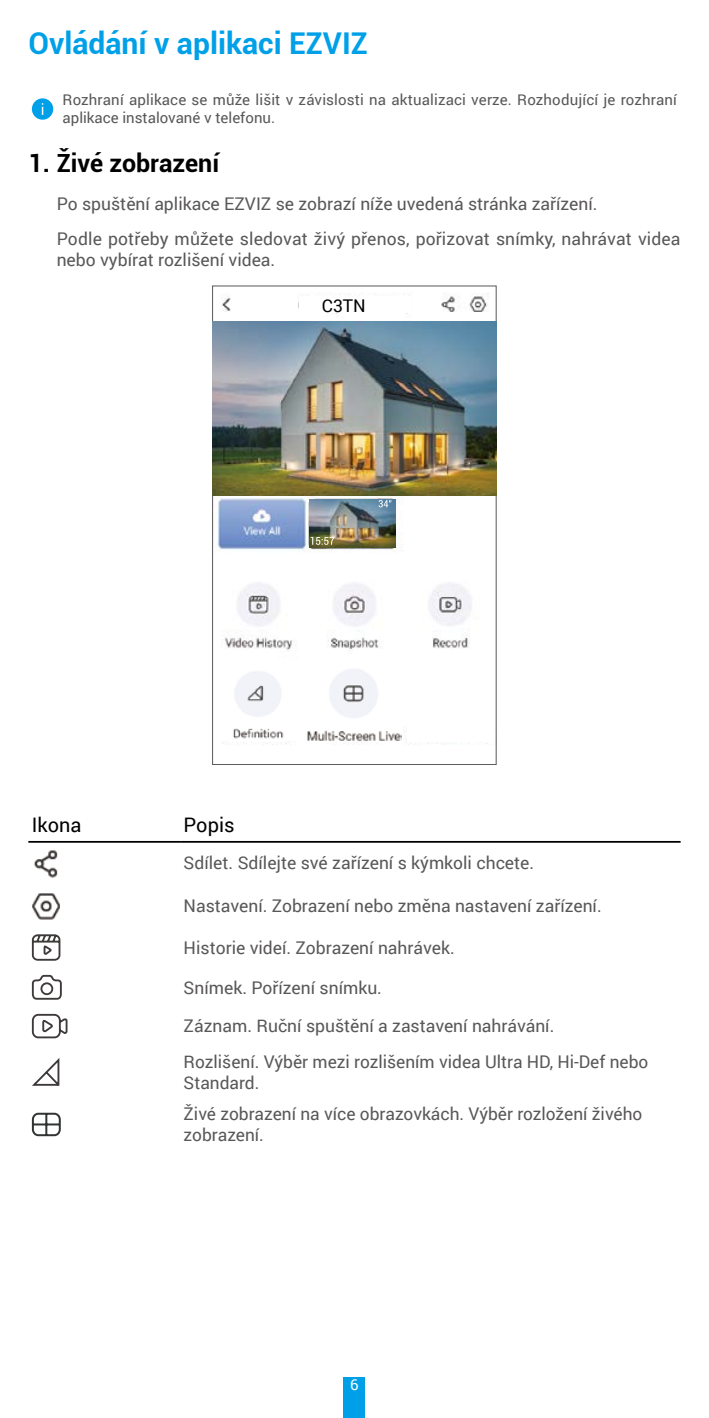
<style>
.page{position:relative;width:709px;height:1418px;background:#fff}
.page>*{position:absolute;margin:0;border:0;box-sizing:border-box;transform-origin:0 0}
.t1{font:700 30px "Roboto";color:#00a0e9}
.t2{font:700 25px "Roboto";color:#000}
.t3{font:20px "Roboto";color:#000}
.t4{font:17.5px/35.2px "Roboto";color:#595757}
.t5{font:17.5px "Roboto";color:#000}
.t6{font:15px/18px "Roboto";letter-spacing:.01em;color:#595757}
.t7{font:15px "Roboto";color:#fff}
</style>
<div class="page">
<div style="left:344px;top:1376px;width:21px;height:41px;background:#00a0e9"></div>
<svg style="left:32px;top:98px;width:21px;height:22px"></svg>
<img style="left:214px;top:293px;width:280px;height:452px">
<div style="left:299px;top:296px;width:113px;height:17px;background:#fff"></div>
<img style="left:213px;top:321px;width:283px;height:174px">
<img style="left:309px;top:499px;width:86px;height:48px">
<svg style="left:311px;top:537px;width:23px;height:8px"></svg>
<svg style="left:378px;top:500px;width:13px;height:7px"></svg>
<img style="left:305px;top:664px;width:97px;height:77px">
<img style="left:408px;top:664px;width:86px;height:77px">
<img style="left:221px;top:664px;width:81px;height:76px">
<img style="left:229px;top:667px;width:56px;height:74px">
<hr style="left:28px;top:841px;width:152px;height:1px;background:#000">
<hr style="left:180px;top:841px;width:500px;height:1px;background:#000">
<img style="left:34px;top:850px;width:24px;height:27px">
<img style="left:32px;top:893px;width:28px;height:27px">
<svg style="left:31px;top:934px;width:31px;height:66px"></svg>
<svg style="left:31px;top:1013px;width:37px;height:26px"></svg>
<svg style="left:32px;top:1058px;width:28px;height:28px"></svg>
<svg style="left:31px;top:1112px;width:30px;height:25px"></svg>
<h1 class="t1" style="left:28px;top:22px;width:341px">Ovládání v aplikaci EZVIZ</h1>
<p class="t6" style="left:63px;top:90px;width:616px">Rozhraní aplikace se může lišit v závislosti na aktualizaci verze. Rozhodující je rozhraní aplikace instalované v telefonu.</p>
<h2 class="t2" style="left:28px;top:145px;width:192px">1. Živé zobrazení</h2>
<p class="t4" style="left:57px;top:185px;width:625px">Po spuštění aplikace EZVIZ se zobrazí níže uvedená stránka zařízení.<br>Podle potřeby můžete sledovat živý přenos, pořizovat snímky, nahrávat videa</p>
<p class="t4" style="left:57px;top:241px;width:220px">nebo vybírat rozlišení videa.</p>
<p class="t5" style="left:322px;top:293px;width:45px">C3TN</p>
<p class="t3" style="left:32px;top:810px;width:51px">Ikona</p>
<p class="t3" style="left:184px;top:810px;width:52px">Popis</p>
<p class="t4" style="left:184px;top:844px;width:352px">Sdílet. Sdílejte své zařízení s kýmkoli chcete.</p>
<p class="t4" style="left:184px;top:887px;width:419px">Nastavení. Zobrazení nebo změna nastavení zařízení.</p>
<p class="t4" style="left:184px;top:929px;width:272px">Historie videí. Zobrazení nahrávek.</p>
<p class="t4" style="left:184px;top:969px;width:200px">Snímek. Pořízení snímku.</p>
<p class="t4" style="left:184px;top:1007px;width:466px">Záznam. Ruční spuštění a zastavení nahrávání.<br>Rozlišení. Výběr mezi rozlišením videa Ultra HD, Hi-Def nebo</p>
<p class="t4" style="left:184px;top:1065px;width:460px;line-height:31.8px">Standard.<br>Živé zobrazení na více obrazovkách. Výběr rozložení živého</p>
<p class="t4" style="left:184px;top:1116px;width:82px">zobrazení.</p>
<p class="t7" style="left:350px;top:1373px;width:10px">6</p>
</div>
